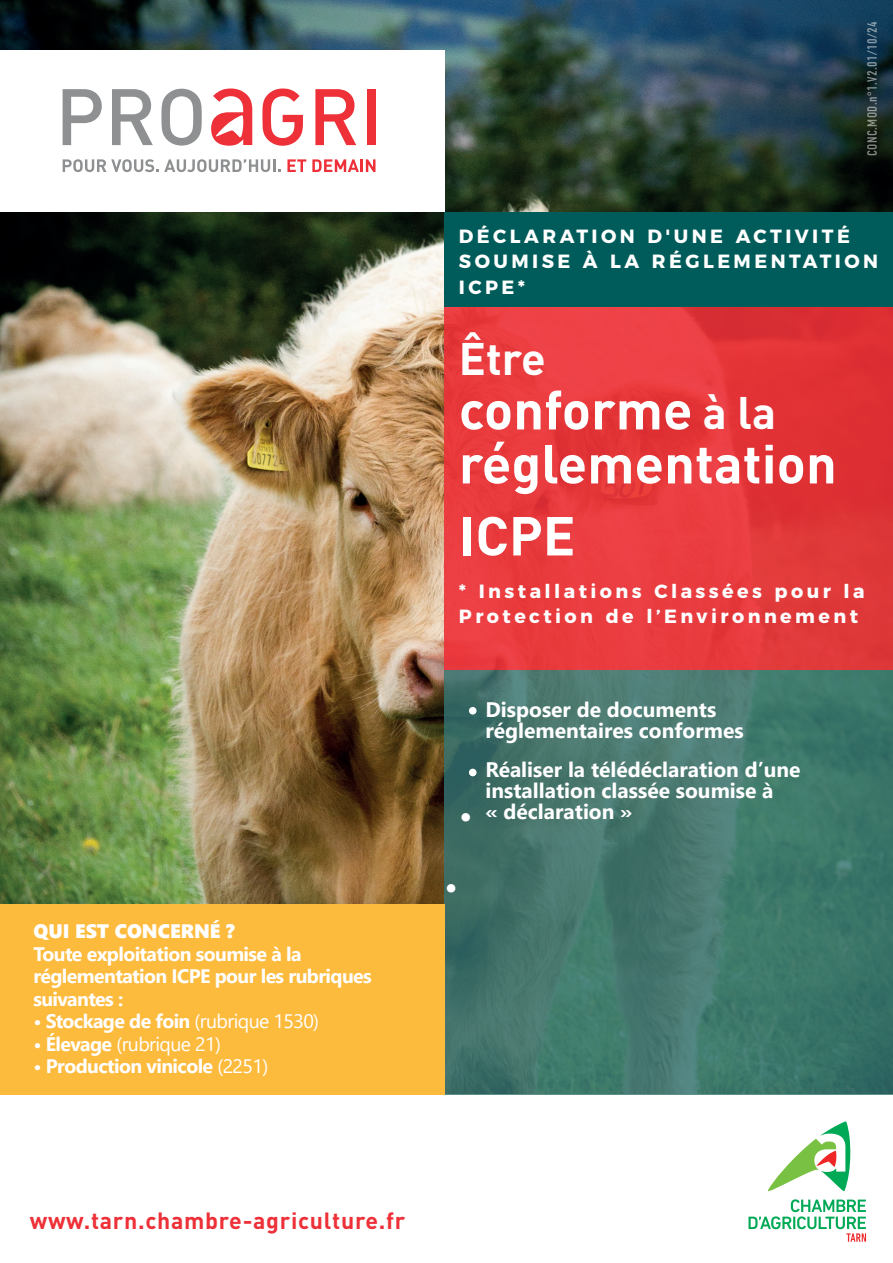
<style>
.page{position:relative;width:893px;height:1263px;background:#fff}
.page>*{position:absolute;margin:0;border:0;box-sizing:border-box;transform-origin:0 0}
.t1{font:700 54px/54px "DIN";color:#fff}
.t2{font:700 45px "DIN";color:#fff}
.t3{font:700 23.1px "DIN";letter-spacing:.03em;color:#ee3038}
.t4{font:700 21px/21px "Segoe UI";color:#fff}
.t5{font:700 19.5px/22.5px "Segoe UI";letter-spacing:-.03em;color:#fff}
.t6{font:19.5px "Segoe UI";letter-spacing:-.03em;color:#fff}
.t7{font:19.5px "Segoe UI Black";color:#fff}
.t8{font:700 19.05px/25.5px "Montserrat";letter-spacing:.18em;color:#fff}
.t9{font:13.5px "DIN Condensed";letter-spacing:.03em;color:#fff}
.s1{font-weight:400}
.s2{font-weight:700}
.s3{font-size:45px}
</style>
<div class="page">
<img style="left:0;top:0;width:893px;height:904px">
<div style="left:444px;top:307px;width:449px;height:363px;background:linear-gradient(to right,#ed3e42,#df3336)"></div>
<div style="left:444px;top:212px;width:449px;height:95px;background:#005c5a"></div>
<div style="left:0;top:50px;width:444px;height:161px;background:#fff"></div>
<svg style="left:262px;top:89px;width:41px;height:57px"></svg>
<svg style="left:63px;top:159px;width:218px;height:13px"></svg>
<svg style="left:287px;top:159px;width:19px;height:13px"></svg>
<svg style="left:312px;top:159px;width:63px;height:13px"></svg>
<svg style="left:63px;top:89px;width:39px;height:56px"></svg>
<svg style="left:112px;top:89px;width:41px;height:56px"></svg>
<svg style="left:161px;top:89px;width:41px;height:57px"></svg>
<svg style="left:315px;top:89px;width:41px;height:56px"></svg>
<div style="left:367px;top:89px;width:8px;height:56px;background:#ee3038"></div>
<svg style="left:211px;top:89px;width:41px;height:57px"></svg>
<svg style="left:444px;top:670px;width:449px;height:424px;background:#42766c"></svg>
<div style="left:0;top:904px;width:444px;height:190px;background:#fdbb3e"></div>
<svg style="left:768px;top:1121px;width:82px;height:70px"></svg>
<svg style="left:748px;top:1199px;width:118px;height:43px"></svg>
<div style="left:469px;top:707px;width:8px;height:7px;background:#fff;border-radius:50%"></div>
<div style="left:469px;top:769px;width:8px;height:7px;background:#fff;border-radius:50%"></div>
<p class="t7" style="left:33px;top:917px;width:202px">QUI EST CONCERNÉ ?</p>
<p class="t5" style="left:33px;top:941px;width:340px">Toute exploitation soumise à la réglementation ICPE pour les rubriques suivantes :</p>
<p class="t5" style="left:33px;top:1009px;width:287px">• Stockage de foin <span class="s1">(rubrique 1530)</span></p>
<p class="t6" style="left:33px;top:1025px;width:189px"><span class="s2">• Élevage</span> (rubrique 21)</p>
<p class="t5" style="left:33px;top:1054px;width:236px">• Production vinicole <span class="s1">(2251)</span></p>
<p class="t9" style="left:865px;top:156px;width:137px;rotate:-90deg">CONC.MOD.n°1.V2.01/10/24</p>
<p class="t8" style="left:459px;top:222px;width:421px">DÉCLARATION D'UNE ACTIVITÉ<br>SOUMISE À LA RÉGLEMENTATION<br>ICPE*</p>
<h2 class="t2" style="left:459px;top:330px;width:88px">Être</h2>
<h1 class="t1" style="left:459px;top:381px;width:379px">conforme <span class="s3">à la </span>réglementation</h1>
<h1 class="t1" style="left:459px;top:507px;width:118px">ICPE</h1>
<p class="t8" style="left:459px;top:577px;width:407px">* Installations Classées pour la<br>Protection de l’Environnement</p>
<p class="t4" style="left:485px;top:697px;width:260px">Disposer de documents réglementaires conformes</p>
<p class="t4" style="left:485px;top:757px;width:317px">Réaliser la télédéclaration d’une installation classée soumise à<br>« déclaration »</p>
<p class="t3" style="left:30px;top:1205px;width:377px">www.tarn.chambre-agriculture.fr</p>
</div>
